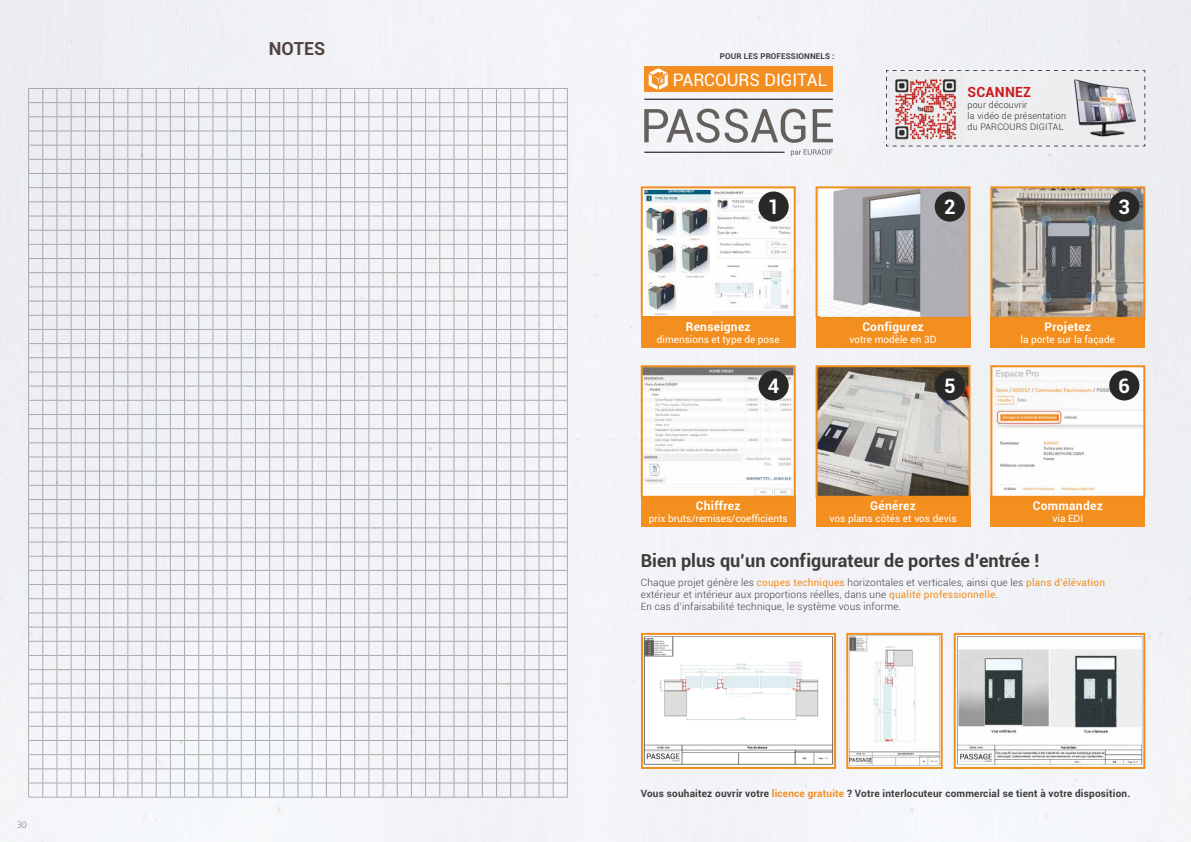
<style>
.page{position:relative;width:1191px;height:842px;background:#f1f3f6}
.page>*{position:absolute;margin:0;border:0;box-sizing:border-box;transform-origin:0 0}
.t1{font:700 20px "Roboto";color:#fff}
.t2{font:700 18px "Roboto";color:#3c3c3b}
.t3{font:700 18px "Roboto";color:#50443f}
.t4{font:17.2px "Roboto";color:#fff}
.t5{font:700 14px "Roboto";letter-spacing:.02em;color:#cd181f}
.t6{font:700 12px "Roboto";letter-spacing:.025em;color:#fff}
.t7{font:300 10px/12px "Roboto";letter-spacing:.02em;color:#3c3c3b}
.t8{font:10px "Roboto";color:#fff}
.t9{font:700 10px "Roboto";letter-spacing:.02em;color:#3c3c3b}
.t10{font:300 10px "Myriad Pro";color:#706f6f}
.t11{font:300 9px/10.8px "Roboto";letter-spacing:.02em;color:#282827}
.t12{font:700 8px "Roboto";letter-spacing:.02em;color:#3c3c3b}
.s1{font-weight:400;color:#f18e20}
.s2{color:#f18e20}
</style>
<div class="page">
<svg style="left:28px;top:88px;width:540px;height:710px"></svg>
<div style="left:815px;top:317px;width:155px;height:31px;background:#f38f1f"></div>
<img style="left:821px;top:189px;width:146px;height:127px">
<div style="left:815px;top:186px;width:155px;height:133px;border:2px solid #f18e20"></div>
<div style="left:934px;top:191px;width:31px;height:31px;background:#282827;border-radius:50%"></div>
<div style="left:815px;top:496px;width:155px;height:31px;background:#f38f1f"></div>
<img style="left:645px;top:191px;width:64px;height:123px">
<div style="left:642px;top:188px;width:70px;height:129px;border:2px solid #fff"></div>
<div style="left:641px;top:317px;width:154px;height:31px;background:#f38f1f"></div>
<div style="left:712px;top:189px;width:81px;height:78px;background:#fff"></div>
<img style="left:714px;top:191px;width:77px;height:68px">
<img style="left:716px;top:265px;width:71px;height:43px">
<div style="left:641px;top:186px;width:154px;height:133px;border:2px solid #f18e20"></div>
<div style="left:758px;top:191px;width:30px;height:31px;background:#282827;border-radius:50%"></div>
<div style="left:641px;top:496px;width:154px;height:31px;background:#f38f1f"></div>
<img style="left:644px;top:368px;width:148px;height:127px">
<div style="left:641px;top:365px;width:154px;height:133px;border:2px solid #f18e20"></div>
<div style="left:758px;top:370px;width:30px;height:30px;background:#282827;border-radius:50%"></div>
<div style="left:990px;top:317px;width:155px;height:31px;background:#f38f1f"></div>
<img style="left:993px;top:189px;width:149px;height:127px">
<div style="left:990px;top:186px;width:155px;height:133px;border:2px solid #f18e20"></div>
<div style="left:1109px;top:191px;width:30px;height:31px;background:#282827;border-radius:50%"></div>
<div style="left:990px;top:496px;width:155px;height:31px;background:#f38f1f"></div>
<img style="left:993px;top:368px;width:149px;height:127px">
<div style="left:990px;top:365px;width:155px;height:133px;border:2px solid #f18e20"></div>
<img style="left:818px;top:368px;width:149px;height:127px">
<div style="left:815px;top:365px;width:155px;height:133px;border:2px solid #f18e20"></div>
<div style="left:1109px;top:370px;width:30px;height:30px;background:#282827;border-radius:50%"></div>
<img style="left:956px;top:636px;width:186px;height:130px">
<div style="left:953px;top:633px;width:192px;height:136px;border:2px solid #f18e20"></div>
<img style="left:644px;top:636px;width:189px;height:130px">
<div style="left:641px;top:633px;width:195px;height:136px;border:2px solid #f18e20"></div>
<img style="left:849px;top:636px;width:90px;height:130px">
<div style="left:846px;top:633px;width:96px;height:136px;border:2px solid #f18e20"></div>
<svg style="left:644px;top:109px;width:189px;height:34px"></svg>
<hr style="left:644px;top:152px;width:140px;height:1px;background:#000">
<svg style="left:791px;top:149px;width:41px;height:7px"></svg>
<div style="left:644px;top:66px;width:189px;height:26px;background:#f38f22"></div>
<hr style="left:644px;top:99px;width:189px;height:1px;background:#000">
<img style="left:648px;top:69px;width:19px;height:20px">
<div style="left:885px;top:70px;width:260px;height:77px;background:#edeef0"></div>
<img style="left:888px;top:72px;width:74px;height:74px">
<img style="left:1073px;top:76px;width:63px;height:63px">
<div style="left:934px;top:370px;width:31px;height:30px;background:#282827;border-radius:50%"></div>
<h2 class="t3" style="left:269px;top:36px;width:58px">NOTES</h2>
<p class="t10" style="left:17px;top:819px;width:11px">30</p>
<p class="t12" style="left:720px;top:50px;width:116px">POUR LES PROFESSIONNELS :</p>
<h3 class="t4" style="left:672px;top:68px;width:156px">PARCOURS DIGITAL</h3>
<h1 class="t1" style="left:768px;top:193px;width:13px">1</h1>
<h3 class="t5" style="left:967px;top:82px;width:65px">SCANNEZ</h3>
<p class="t11" style="left:967px;top:99px;width:100px">pour découvrir<br>la vidéo de présentation du PARCOURS DIGITAL</p>
<h1 class="t1" style="left:944px;top:193px;width:13px">2</h1>
<h1 class="t1" style="left:1118px;top:193px;width:13px">3</h1>
<p class="t6" style="left:685px;top:318px;width:67px">Renseignez</p>
<p class="t8" style="left:657px;top:332px;width:124px">dimensions et type de pose</p>
<h1 class="t1" style="left:768px;top:372px;width:13px">4</h1>
<p class="t6" style="left:862px;top:318px;width:63px">Configurez</p>
<p class="t8" style="left:849px;top:332px;width:89px">votre modèle en 3D</p>
<h1 class="t1" style="left:944px;top:372px;width:13px">5</h1>
<p class="t6" style="left:1044px;top:318px;width:48px">Projetez</p>
<p class="t8" style="left:1020px;top:332px;width:96px">la porte sur la façade</p>
<h1 class="t1" style="left:1118px;top:372px;width:13px">6</h1>
<p class="t6" style="left:696px;top:497px;width:46px">Chiffrez</p>
<p class="t8" style="left:649px;top:511px;width:140px">prix bruts/remises/coefficients</p>
<p class="t6" style="left:870px;top:497px;width:47px">Générez</p>
<p class="t8" style="left:829px;top:511px;width:129px">vos plans côtés et vos devis</p>
<p class="t6" style="left:1032px;top:497px;width:71px">Commandez</p>
<p class="t8" style="left:1052px;top:511px;width:32px">via EDI</p>
<h2 class="t2" style="left:641px;top:548px;width:400px">Bien plus qu’un configurateur de portes d’entrée !</h2>
<p class="t7" style="left:641px;top:576px;width:466px">Chaque projet génère les <span class="s1">coupes techniques</span> horizontales et verticales, ainsi que les <span class="s1">plans d’élévation </span>extérieur et intérieur aux proportions réelles, dans une <span class="s1">qualité professionnelle</span>.<br>En cas d’infaisabilité technique, le système vous informe.</p>
<p class="t9" style="left:641px;top:786px;width:491px">Vous souhaitez ouvrir votre <span class="s2">licence gratuite</span> ? Votre interlocuteur commercial se tient à votre disposition.</p>
</div>
